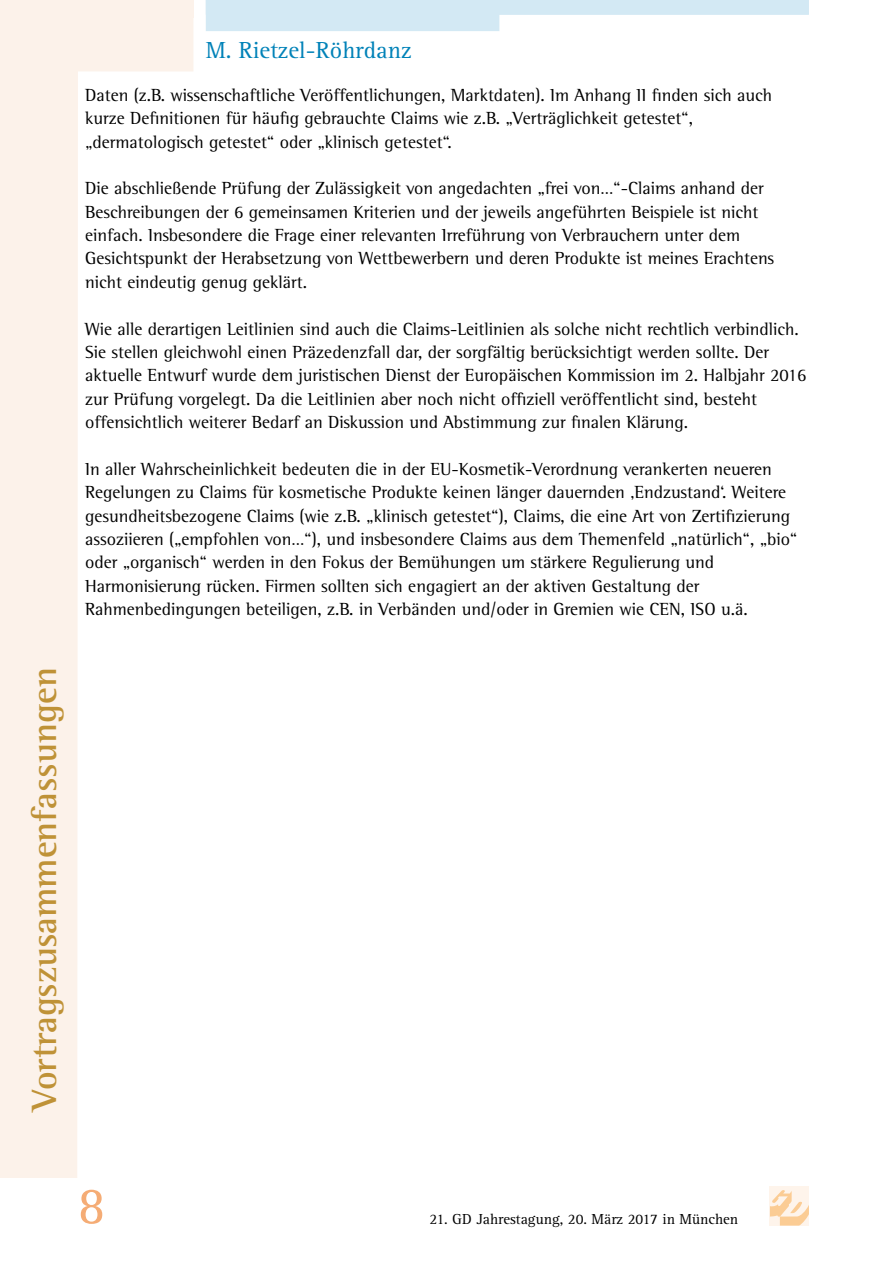
<style>
.page{position:relative;width:893px;height:1263px;background:#fff}
.page>*{position:absolute;margin:0;border:0;box-sizing:border-box;transform-origin:0 0}
.t1{font:54px "Agfa Rotis Serif";color:#f5ac75}
.t2{font:700 36px "Agfa Rotis Semi Serif";color:#bf9237}
.t3{font:24px "Agfa Rotis Serif";color:#0082b8}
.t4{font:18px/23.4px "Agfa Rotis Semi Serif";color:#000}
.t5{font:15px "Agfa Rotis Serif";color:#000}
</style>
<div class="page">
<div style="left:770px;top:1186px;width:39px;height:39px;background:#fef4eb"></div>
<svg style="left:770px;top:1190px;width:39px;height:35px"></svg>
<svg style="left:0;top:0;width:194px;height:1178px"></svg>
<div style="left:0;top:0;width:193px;height:17px;background:#fcf2ea"></div>
<svg style="left:206px;top:0;width:603px;height:31px"></svg>
<h2 class="t2" style="left:23px;top:1111px;width:445px;rotate:-90deg">Vortragszusammenfassungen</h2>
<h3 class="t3" style="left:206px;top:37px;width:207px">M. Rietzel-Röhrdanz</h3>
<p class="t4" style="left:85px;top:83px;width:689px">Daten (z.B. wissenschaftliche Veröffentlichungen, Marktdaten). Im Anhang II finden sich auch kurze Definitionen für häufig gebrauchte Claims wie z.B. „Verträglichkeit getestet“, „dermatologisch getestet“ oder „klinisch getestet“.</p>
<p class="t4" style="left:85px;top:177px;width:690px">Die abschließende Prüfung der Zulässigkeit von angedachten „frei von…“-Claims anhand der Beschreibungen der 6 gemeinsamen Kriterien und der jeweils angeführten Beispiele ist nicht einfach. Insbesondere die Frage einer relevanten Irreführung von Verbrauchern unter dem Gesichtspunkt der Herabsetzung von Wettbewerbern und deren Produkte ist meines Erachtens nicht eindeutig genug geklärt.</p>
<p class="t4" style="left:85px;top:317px;width:723px">Wie alle derartigen Leitlinien sind auch die Claims-Leitlinien als solche nicht rechtlich verbindlich.<br>Sie stellen gleichwohl einen Präzedenzfall dar, der sorgfältig berücksichtigt werden sollte. Der aktuelle Entwurf wurde dem juristischen Dienst der Europäischen Kommission im 2. Halbjahr 2016 zur Prüfung vorgelegt. Da die Leitlinien aber noch nicht offiziell veröffentlicht sind, besteht offensichtlich weiterer Bedarf an Diskussion und Abstimmung zur finalen Klärung.</p>
<p class="t4" style="left:85px;top:457px;width:714px">In aller Wahrscheinlichkeit bedeuten die in der EU-Kosmetik-Verordnung verankerten neueren Regelungen zu Claims für kosmetische Produkte keinen länger dauernden ‚Endzustand‘. Weitere gesundheitsbezogene Claims (wie z.B. „klinisch getestet“), Claims, die eine Art von Zertifizierung assoziieren („empfohlen von…“), und insbesondere Claims aus dem Themenfeld „natürlich“, „bio“ oder „organisch“ werden in den Fokus der Bemühungen um stärkere Regulierung und Harmonisierung rücken. Firmen sollten sich engagiert an der aktiven Gestaltung der Rahmenbedingungen beteiligen, z.B. in Verbänden und/oder in Gremien wie CEN, ISO u.ä.</p>
<h1 class="t1" style="left:78px;top:1175px;width:30px">8</h1>
<p class="t5" style="left:429px;top:1210px;width:310px">21. GD Jahrestagung, 20. März 2017 in München</p>
</div>
